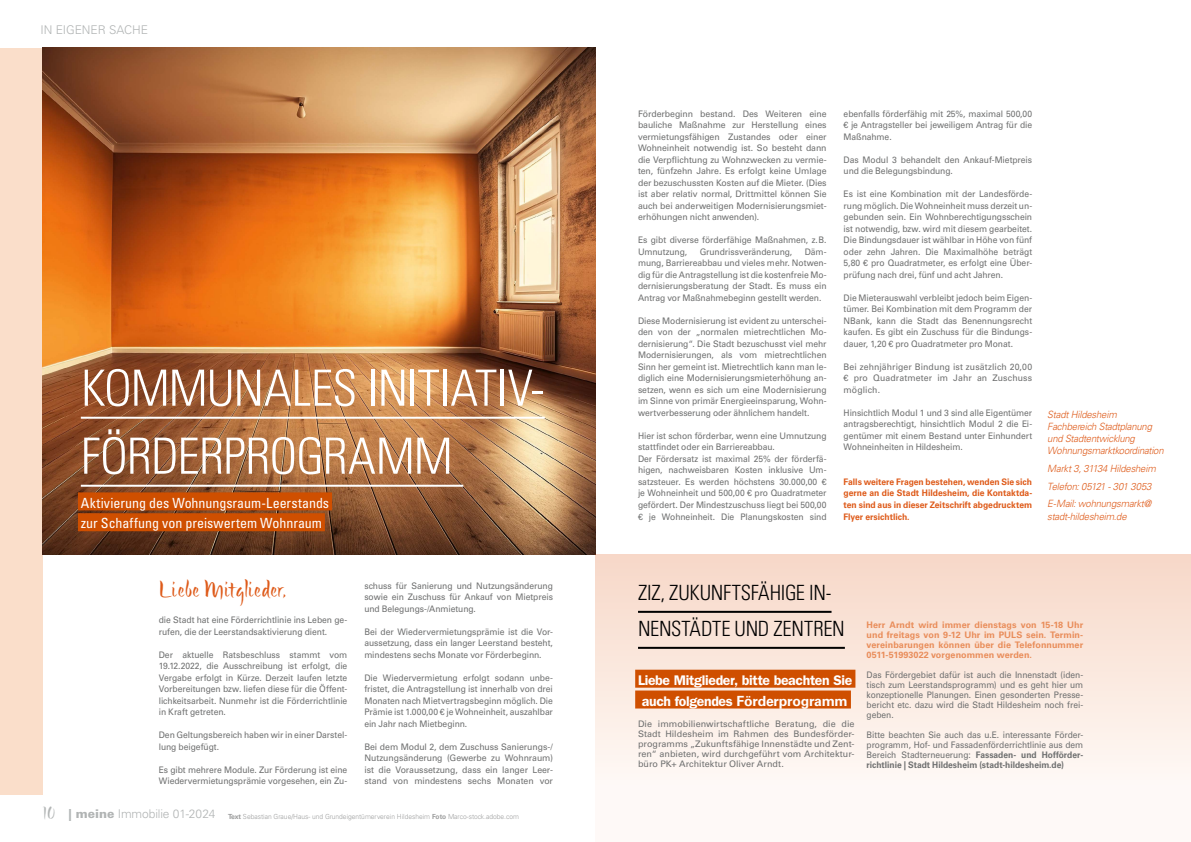
<style>
.page{position:relative;width:1191px;height:842px;background:#fff}
.page>*{position:absolute;margin:0;border:0;box-sizing:border-box;transform-origin:0 0}
.t1{font:300 condensed 50px/68px "Univers LT Std";letter-spacing:-.015em;color:#fff}
.t2{font:23px "Bette ITC Std";letter-spacing:.015em;color:#de5a19}
.t3{font:300 condensed 21px/36px "Univers LT Std";letter-spacing:-.01em;color:#000}
.t4{font:condensed 14px/20.8px "Univers LT Std";color:#fff}
.t5{font:600 14px "ITC Franklin Gothic Std";letter-spacing:-.02em;color:#fff}
.t6{font:700 14px "Univers LT Std";letter-spacing:-.02em;color:#fff}
.t7{font:300 12px "Univers LT Std";letter-spacing:-.005em;color:#b1b4b4}
.t8{font:italic 300 10px/12px "Univers LT Std";letter-spacing:-.02em;color:#de5a19;scale:.95 1}
.t9{font:9px/11.5px "Univers LT Std";letter-spacing:-.005em;color:#6f7070;text-align:justify;scale:.95 1}
.t10{font:9px/11.5px "Univers LT Std";letter-spacing:-.005em;color:#6f7070;text-align:justify}
.t11{font:9px/10px "Univers LT Std";letter-spacing:-.005em;color:#6f7070;text-align:justify;scale:.94 1}
.t12{font:700 9px/10px "Univers LT Std";letter-spacing:.005em;color:#e98d5a;text-align:justify}
.t13{font:700 9px/11.5px "Univers LT Std";color:#de5a19;text-align:justify;scale:.95 1}
.t14{font:300 7px "Univers LT Std";color:#9d9e9e;scale:.95 1}
.s1{font-family:"Bette ITC Std";font-weight:400;font-size:20px}
.s2{font-weight:900}
.s3{font-weight:700}
.s4{font-family:"ITC Franklin Gothic Std";font-weight:600}
</style>
<div class="page">
<div style="left:0;top:48px;width:43px;height:746px;background:#fadeca"></div>
<img style="left:43px;top:48px;width:552px;height:506px">
<div style="left:595px;top:554px;width:596px;height:288px;background:linear-gradient(to bottom,#f7d8c8,#fffefd)"></div>
<hr style="left:638px;top:611px;width:193px;height:2px;background:#000">
<hr style="left:638px;top:647px;width:207px;height:2px;background:#000">
<div style="left:635px;top:670px;width:220px;height:18px;background:#cf4f00"></div>
<div style="left:635px;top:690px;width:216px;height:18px;background:#cf4f00"></div>
<hr style="left:81px;top:417px;width:464px;height:2px;background:#fff">
<hr style="left:81px;top:485px;width:382px;height:2px;background:#fff">
<div style="left:78px;top:492px;width:254px;height:18px;background:#cf4f00"></div>
<div style="left:78px;top:513px;width:247px;height:18px;background:#cf4f00"></div>
<h3 class="t7" style="left:40px;top:22px;width:109px">IN EIGENER SACHE</h3>
<h1 class="t1" style="left:81px;top:354px;width:465px">KOMMUNALES INITIATIV-<br>FÖRDERPROGRAMM</h1>
<h3 class="t4" style="left:81px;top:492px;width:250px">Aktivierung des Wohnungsraum-Leerstands zur Schaffung von preiswertem Wohnraum</h3>
<h2 class="t2" style="left:159px;top:576px;width:129px">Liebe Mitglieder,</h2>
<p class="t9" style="left:159px;top:614px;width:200px">die Stadt hat eine Förderrichtlinie ins Leben ge&shy;rufen, die der Leerstandsaktivierung dient.</p>
<p class="t9" style="left:159px;top:649px;width:200px">Der aktuelle Ratsbeschluss stammt vom 19.12.2022, die Ausschreibung ist erfolgt, die Vergabe erfolgt in Kürze. Derzeit laufen letzte Vorbereitungen bzw. liefen diese für die Öffent&shy;lichkeitsarbeit. Nunmehr ist die Förderrichtlinie in Kraft getreten.</p>
<p class="t9" style="left:159px;top:729px;width:200px">Den Geltungsbereich haben wir in einer Darstel&shy;lung beigefügt.</p>
<p class="t9" style="left:159px;top:764px;width:200px">Es gibt mehrere Module. Zur Förderung ist eine<br>Wiedervermietungsprämie vorgesehen, ein Zu-</p>
<p class="t9" style="left:364px;top:580px;width:200px">schuss für Sanierung und Nutzungsänderung sowie ein Zuschuss für Ankauf von Mietpreis und Belegungs-/Anmietung.</p>
<p class="t9" style="left:364px;top:626px;width:200px">Bei der Wiedervermietungsprämie ist die Vor&shy;aussetzung, dass ein langer Leerstand besteht, mindestens sechs Monate vor Förderbeginn.</p>
<p class="t9" style="left:364px;top:672px;width:200px">Die Wiedervermietung erfolgt sodann unbe&shy;fristet, die Antragstellung ist innerhalb von drei Monaten nach Mietvertragsbeginn möglich. Die Prämie ist 1.000,00 € je Wohneinheit, auszahlbar ein Jahr nach Mietbeginn.</p>
<p class="t10" style="left:364px;top:741px;width:190px">Bei dem Modul 2, dem Zuschuss Sanierungs-/ Nutzungsänderung (Gewerbe zu Wohnraum) ist die Voraussetzung, dass ein langer Leer&shy;stand von mindestens sechs Monaten vor</p>
<h3 class="t7" style="left:43px;top:807px;width:174px"><span class="s1">10</span> <span class="s2">| meine</span> Immobilie 01-2024</h3>
<p class="t14" style="left:228px;top:812px;width:307px"><span class="s3">Text</span> Sebastian Graue/Haus- und Grundeigentümerverein Hildesheim <span class="s3">Foto</span> Marco-stock.adobe.com</p>
<p class="t10" style="left:638px;top:108px;width:190px">Förderbeginn bestand. Des Weiteren eine bauliche Maßnahme zur Herstellung eines vermietungsfähigen Zustandes oder einer Wohneinheit notwendig ist. So besteht dann die Verpflichtung zu Wohnzwecken zu vermie&shy;ten, fünfzehn Jahre. Es erfolgt keine Umlage der bezuschussten Kosten auf die Mieter. (Dies ist aber relativ normal, Drittmittel können Sie auch bei anderweitigen Modernisierungsmiet&shy;erhöhungen nicht anwenden).</p>
<p class="t9" style="left:638px;top:235px;width:200px">Es gibt diverse förderfähige Maßnahmen, z.B.<br>Umnutzung,</p>
<p class="t9" style="left:699px;top:246px;width:99px">Grundrissveränderung,</p>
<p class="t9" style="left:638px;top:246px;width:200px;text-indent:167px">Däm&shy;mung, Barriereabbau und vieles mehr. Notwen&shy;dig für die Antragstellung ist die kostenfreie Mo&shy;dernisierungsberatung der Stadt. Es muss ein Antrag vor Maßnahmebeginn gestellt werden.</p>
<p class="t9" style="left:638px;top:315px;width:200px">Diese Modernisierung ist evident zu unterschei&shy;den von der „normalen mietrechtlichen Mo&shy;dernisierung“. Die Stadt bezuschusst viel mehr Modernisierungen, als vom mietrechtlichen Sinn her gemeint ist. Mietrechtlich kann man le&shy;diglich eine Modernisierungsmieterhöhung an&shy;setzen, wenn es sich um eine Modernisierung im Sinne von primär Energieeinsparung, Wohn&shy;wertverbesserung oder ähnlichem handelt.</p>
<p class="t9" style="left:638px;top:430px;width:200px;text-align:left">Hier ist schon förderbar, wenn eine Umnutzung stattfindet oder ein Barriereabbau.<br>Der Fördersatz ist maximal 25% der förderfä&shy;higen, nachweisbaren Kosten inklusive Um&shy;satzsteuer. Es werden höchstens 30.000,00 € je Wohneinheit und 500,00 € pro Quadratmeter gefördert. Der Mindestzuschuss liegt bei 500,00 € je Wohneinheit. Die Planungskosten sind</p>
<p class="t9" style="left:843px;top:108px;width:200px">ebenfalls förderfähig mit 25%, maximal 500,00 € je Antragsteller bei jeweiligem Antrag für die Maßnahme.</p>
<p class="t9" style="left:843px;top:154px;width:200px">Das Modul 3 behandelt den Ankauf-Mietpreis und die Belegungsbindung.</p>
<p class="t9" style="left:843px;top:189px;width:200px">Es ist eine Kombination mit der Landesförde&shy;rung möglich. Die Wohneinheit muss derzeit un&shy;gebunden sein. Ein Wohnberechtigungsschein ist notwendig, bzw. wird mit diesem gearbeitet.<br>Die Bindungsdauer ist wählbar in Höhe von fünf oder zehn Jahren. Die Maximalhöhe beträgt 5,80 € pro Quadratmeter, es erfolgt eine Über&shy;prüfung nach drei, fünf und acht Jahren.</p>
<p class="t9" style="left:843px;top:292px;width:200px">Die Mieterauswahl verbleibt jedoch beim Eigen&shy;tümer. Bei Kombination mit dem Programm der NBank, kann die Stadt das Benennungsrecht kaufen. Es gibt ein Zuschuss für die Bindungs&shy;dauer, 1,20 € pro Quadratmeter pro Monat.</p>
<p class="t10" style="left:843px;top:361px;width:190px">Bei zehnjähriger Bindung ist zusätzlich 20,00 € pro Quadratmeter im Jahr an Zuschuss möglich.</p>
<p class="t9" style="left:843px;top:407px;width:200px">Hinsichtlich Modul 1 und 3 sind alle Eigentümer antragsberechtigt, hinsichtlich Modul 2 die Ei&shy;gentümer mit einem Bestand unter Einhundert Wohneinheiten in Hildesheim.</p>
<p class="t13" style="left:843px;top:476px;width:200px">Falls weitere Fragen bestehen, wenden Sie sich gerne an die Stadt Hildesheim, die Kontaktda&shy;ten sind aus in dieser Zeitschrift abgedrucktem Flyer ersichtlich.</p>
<p class="t8" style="left:1047px;top:409px;width:124px">Stadt Hildesheim<br>Fachbereich Stadtplanung und Stadtentwicklung<br>Wohnungsmarktkoordination</p>
<p class="t8" style="left:1047px;top:460px;width:116px;line-height:17.7px">Markt 3, 31134 Hildesheim<br>Telefon: 05121 - 301 3053<br>E-Mail: wohnungsmarkt@</p>
<p class="t8" style="left:1047px;top:510px;width:85px">stadt-hildesheim.de</p>
<h3 class="t3" style="left:638px;top:574px;width:208px">ZIZ, ZUKUNFTSFÄHIGE IN-<br>NENSTÄDTE UND ZENTREN</h3>
<h3 class="t5" style="left:638px;top:672px;width:216px">Liebe Mitglieder, bitte beachten Sie</h3>
<h3 class="t6" style="left:642px;top:692px;width:207px"><span class="s4">auch folgendes</span> Förderprogramm</h3>
<p class="t10" style="left:638px;top:719px;width:218px;line-height:10px">Die immobilienwirtschaftliche Beratung, die die Stadt Hildesheim im Rahmen des Bundesförder&shy;programms „Zukunftsfähige Innenstädte und Zent&shy;ren“ anbieten, wird durchgeführt vom Architektur&shy;büro PK+ Architektur Oliver Arndt.</p>
<p class="t12" style="left:866px;top:620px;width:218px">Herr Arndt wird immer dienstags von 15-18 Uhr und freitags von 9-12 Uhr im PULS sein. Termin&shy;vereinbarungen können über die Telefonnummer 0511-51993022 vorgenommen werden.</p>
<p class="t11" style="left:866px;top:670px;width:232px">Das Fördergebiet dafür ist auch die Innenstadt (iden&shy;tisch zum Leerstandsprogramm) und es geht hier um konzeptionelle Planungen. Einen gesonderten Presse&shy;bericht etc. dazu wird die Stadt Hildesheim noch frei&shy;geben.</p>
<p class="t11" style="left:866px;top:730px;width:232px">Bitte beachten Sie auch das u.E. interessante Förder&shy;programm, Hof- und Fassadenförderrichtlinie aus dem Bereich Stadterneuerung: <span class="s3">Fassaden- und Hofförder&shy;richtlinie | Stadt Hildesheim (stadt-hildesheim.de)</span></p>
</div>
